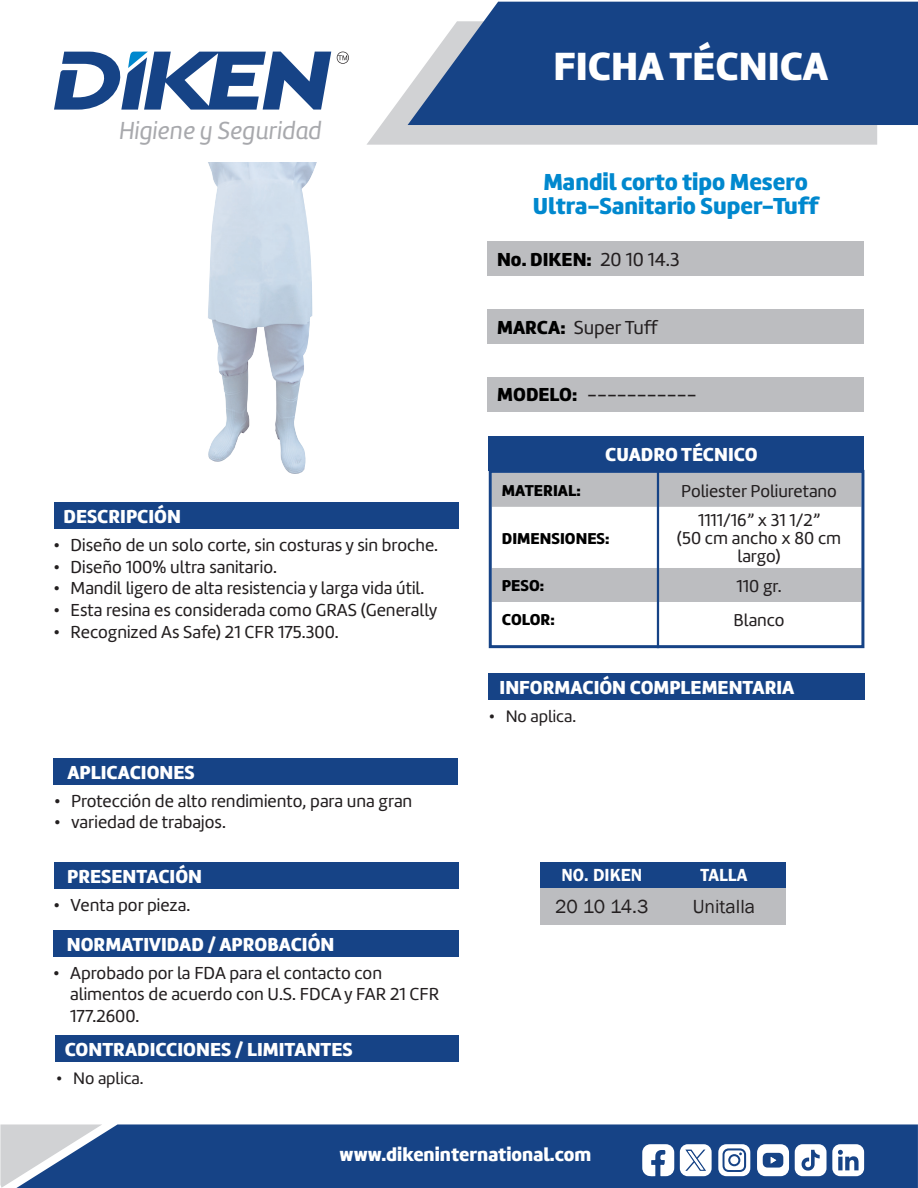
<style>
.page{position:relative;width:918px;height:1188px;background:#fff}
.page>*{position:absolute;margin:0;border:0;box-sizing:border-box;transform-origin:0 0}
.t1{font:40.8px "Amelia Basic Black";color:#fff}
.t2{font:25.5px "Amelia Basic Italic";color:#a8a9ad}
.t3{font:24px "Amelia Basic Black";color:#0088ce}
.t4{font:19.5px "Amelia Basic Black";color:#fff}
.t5{font:19.5px "Amelia Basic";color:#231f20}
.t6{font:19.5px "Amelia Basic Black";color:#000}
.NO__DIKEN{font:19.5px "Franklin Gothic";color:#231f20}
.t7{font:18px/21.6px "Amelia Basic";color:#231f20}
.t8{font:600 18px "Franklin Gothic";color:#fff}
.t9{font:17.85px/17.9px "Amelia Basic";color:#231f20;text-align:center}
.t10{font:17.25px "Amelia Basic";color:#231f20}
.t11{font:16.35px "Amelia Basic Black";color:#000}
.s1{font-family:"Amelia Basic";color:#231f20}
.s2{font-family:"Amelia Basic Black";color:#000}
</style>
<div class="page">
<div style="left:102px;top:1124px;width:816px;height:64px;background:#164386"></div>
<svg style="left:0;top:1124px;width:102px;height:64px;background:#95a6be"></svg>
<svg style="left:367px;top:88px;width:510px;height:57px;background:#d5d6d8"></svg>
<svg style="left:408px;top:2px;width:510px;height:123px;background:#2b5490"></svg>
<svg style="left:54px;top:51px;width:277px;height:59px"></svg>
<svg style="left:337px;top:52px;width:12px;height:12px"></svg>
<svg style="left:680px;top:1144px;width:32px;height:32px"></svg>
<svg style="left:642px;top:1144px;width:32px;height:32px"></svg>
<svg style="left:718px;top:1144px;width:32px;height:32px"></svg>
<div style="left:730px;top:1156px;width:8px;height:8px;background:#fff;border-radius:50%"></div>
<svg style="left:757px;top:1144px;width:32px;height:32px"></svg>
<svg style="left:795px;top:1144px;width:69px;height:32px"></svg>
<div style="left:489px;top:436px;width:375px;height:34px;background:#164386"></div>
<div style="left:487px;top:241px;width:377px;height:34px;background:#bcbdc0"></div>
<div style="left:487px;top:310px;width:377px;height:34px;background:#bcbdc0"></div>
<div style="left:487px;top:377px;width:377px;height:34px;background:#bcbdc0"></div>
<div style="left:54px;top:503px;width:405px;height:26px;background:#164386"></div>
<div style="left:53px;top:758px;width:405px;height:27px;background:#164386"></div>
<div style="left:54px;top:862px;width:405px;height:27px;background:#164386"></div>
<div style="left:53px;top:930px;width:405px;height:26px;background:#164386"></div>
<div style="left:493px;top:474px;width:367px;height:33px;background:#bcbdc0"></div>
<svg style="left:493px;top:507px;width:367px;height:129px"></svg>
<div style="left:489px;top:470px;width:375px;height:178px;border:3px solid #164386"></div>
<hr style="left:657px;top:470px;width:2px;height:178px;background:#164386">
<div style="left:55px;top:1036px;width:403px;height:26px;background:#164386"></div>
<div style="left:489px;top:673px;width:376px;height:27px;background:#164386"></div>
<div style="left:541px;top:862px;width:122px;height:26px;background:#164386"></div>
<div style="left:541px;top:888px;width:122px;height:36px;background:#bcbdc0"></div>
<div style="left:663px;top:862px;width:122px;height:26px;background:#164386"></div>
<div style="left:663px;top:888px;width:122px;height:36px;background:#bcbdc0"></div>
<img style="left:208px;top:162px;width:109px;height:312px">
<h2 class="t2" style="left:119px;top:116px;width:204px">Higiene y Seguridad</h2>
<p class="t4" style="left:64px;top:505px;width:119px">DESCRIPCIÓN</p>
<p class="t7" style="left:54px;top:535px;width:386px">• Diseño de un solo corte, sin costuras y sin broche.</p>
<p class="t7" style="left:54px;top:556px;width:225px">• Diseño 100% ultra sanitario.</p>
<p class="t7" style="left:54px;top:578px;width:372px">• Mandil ligero de alta resistencia y larga vida útil.</p>
<p class="t7" style="left:54px;top:599px;width:385px">• Esta resina es considerada como GRAS (Generally</p>
<p class="t7" style="left:54px;top:621px;width:286px">• Recognized As Safe) 21 CFR 175.300.</p>
<p class="t4" style="left:67px;top:760px;width:129px">APLICACIONES</p>
<p class="t7" style="left:54px;top:790px;width:360px">• Protección de alto rendimiento, para una gran</p>
<p class="t7" style="left:54px;top:812px;width:173px">• variedad de trabajos.</p>
<p class="t4" style="left:67px;top:865px;width:136px">PRESENTACIÓN</p>
<p class="t7" style="left:54px;top:894px;width:138px">• Venta por pieza.</p>
<p class="t4" style="left:67px;top:932px;width:269px">NORMATIVIDAD / APROBACIÓN</p>
<p class="t7" style="left:70px;top:962px;width:371px;text-indent:-17px">• Aprobado por la FDA para el contacto con alimentos de acuerdo con U.S. FDCA y FAR 21 CFR<br>177.2600.</p>
<p class="t4" style="left:65px;top:1038px;width:289px">CONTRADICCIONES / LIMITANTES</p>
<p class="t10" style="left:56px;top:1068px;width:89px">• No aplica.</p>
<h1 class="t1" style="left:553px;top:41px;width:276px">FICHA TÉCNICA</h1>
<p class="t3" style="left:543px;top:168px;width:266px">Mandil corto tipo Mesero</p>
<p class="t3" style="left:533px;top:192px;width:287px">Ultra-Sanitario Super-Tuff</p>
<p class="t6" style="left:497px;top:248px;width:184px">No. DIKEN: <span class="s1">20 10 14.3</span></p>
<p class="t5" style="left:497px;top:316px;width:162px"><span class="s2">MARCA:</span> Super Tuff</p>
<p class="t5" style="left:497px;top:384px;width:201px"><span class="s2">MODELO:</span> -----------</p>
<p class="t4" style="left:605px;top:442px;width:154px">CUADRO TÉCNICO</p>
<p class="t11" style="left:502px;top:481px;width:80px">MATERIAL:</p>
<p class="t9" style="left:681px;top:482px;width:157px">Poliester Poliuretano</p>
<p class="t11" style="left:502px;top:528px;width:109px">DIMENSIONES:</p>
<p class="t9" style="left:698px;top:512px;width:124px">1111/16” x 31 1/2”</p>
<p class="t9" style="left:677px;top:529px;width:166px">(50 cm ancho x 80 cm largo)</p>
<p class="t11" style="left:502px;top:576px;width:44px">PESO:</p>
<p class="t9" style="left:737px;top:577px;width:46px">110 gr.</p>
<p class="t11" style="left:502px;top:610px;width:54px">COLOR:</p>
<p class="t9" style="left:733px;top:611px;width:53px">Blanco</p>
<p class="t4" style="left:500px;top:676px;width:296px">INFORMACIÓN COMPLEMENTARIA</p>
<p class="t10" style="left:489px;top:706px;width:89px">• No aplica.</p>
<p class="t8" style="left:561px;top:864px;width:82px">NO. DIKEN</p>
<p class="NO__DIKEN" style="left:555px;top:894px;width:95px">20 10 14.3</p>
<p class="t8" style="left:701px;top:864px;width:49px">TALLA</p>
<p class="NO__DIKEN" style="left:693px;top:894px;width:64px">Unitalla</p>
<p class="t4" style="left:340px;top:1143px;width:253px">www.dikeninternational.com</p>
</div>
